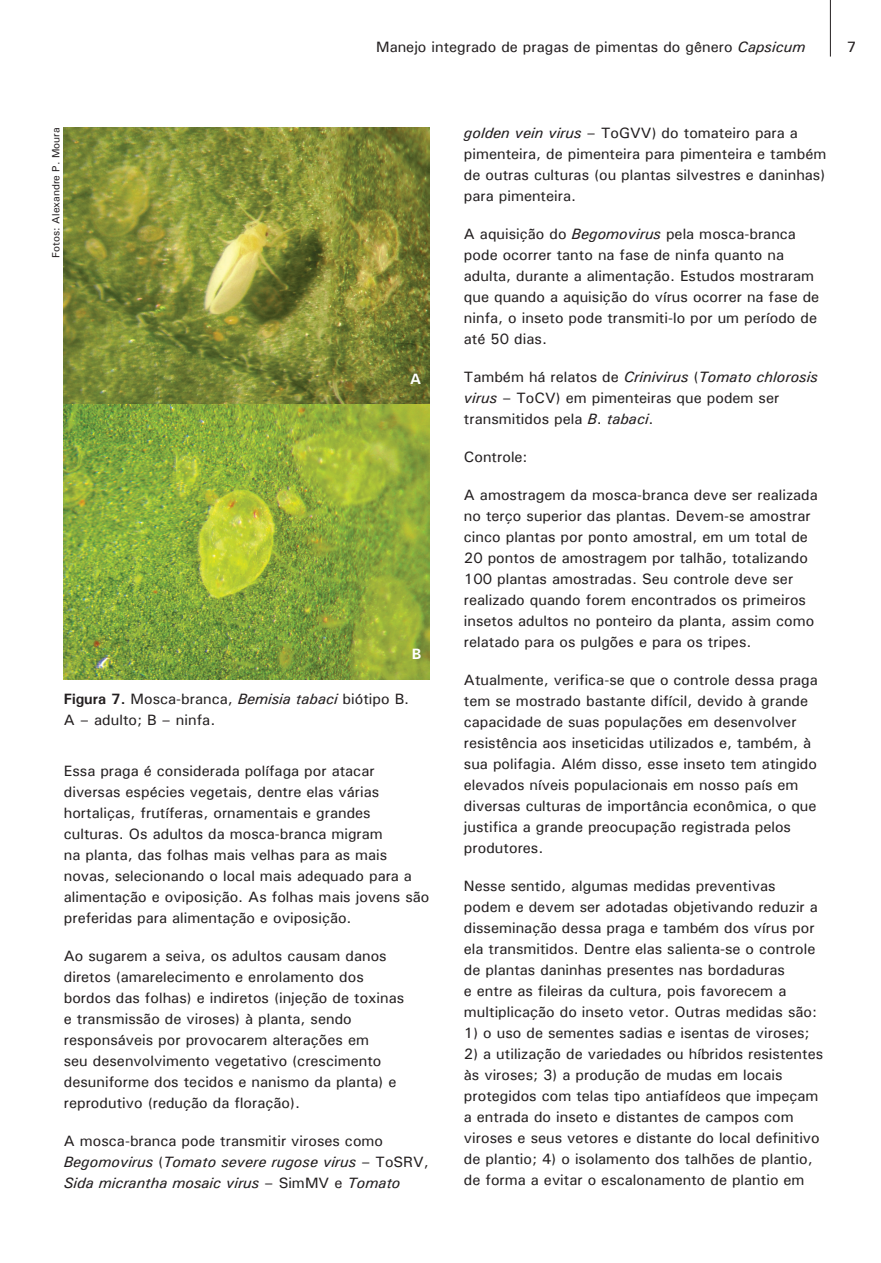
<style>
.page{position:relative;width:881px;height:1263px;background:#fff}
.page>*{position:absolute;margin:0;border:0;box-sizing:border-box;transform-origin:0 0}
.t1{font:500 15px/21px "Univers";color:#231f20}
.t2{font:italic 500 15px/21px "Univers";color:#231f20}
.t3{font:700 15px "Univers";color:#fff}
.t4{font:500 10.5px "Univers";color:#231f20}
.s1{font-style:italic}
.s2{font-weight:700}
.s3{font-style:normal}
</style>
<div class="page">
<hr style="left:829px;top:0;width:1px;height:57px;background:#231f20">
<img style="left:64px;top:128px;width:365px;height:552px">
<p class="t1" style="left:376px;top:36px;width:430px">Manejo integrado de pragas de pimentas do gênero <span class="s1">Capsicum</span></p>
<p class="t1" style="left:846px;top:36px;width:11px">7</p>
<p class="t4" style="left:49px;top:258px;width:131px;rotate:-90deg">Fotos: Alexandre P. Moura</p>
<p class="t3" style="left:410px;top:369px;width:13px">A</p>
<p class="t3" style="left:412px;top:645px;width:11px">B</p>
<p class="t1" style="left:64px;top:688px;width:346px"><span class="s2">Figura 7.</span> Mosca-branca, <span class="s1">Bemisia tabaci</span> biótipo B.</p>
<p class="t1" style="left:64px;top:709px;width:153px">A – adulto; B – ninfa.</p>
<p class="t1" style="left:64px;top:760px;width:367px">Essa praga é considerada polífaga por atacar diversas espécies vegetais, dentre elas várias hortaliças, frutíferas, ornamentais e grandes culturas. Os adultos da mosca-branca migram<br>na planta, das folhas mais velhas para as mais novas, selecionando o local mais adequado para a alimentação e oviposição. As folhas mais jovens são preferidas para alimentação e oviposição.</p>
<p class="t1" style="left:64px;top:945px;width:342px">Ao sugarem a seiva, os adultos causam danos diretos (amarelecimento e enrolamento dos bordos das folhas) e indiretos (injeção de toxinas e transmissão de viroses) à planta, sendo responsáveis por provocarem alterações em<br>seu desenvolvimento vegetativo (crescimento desuniforme dos tecidos e nanismo da planta) e reprodutivo (redução da floração).</p>
<p class="t2" style="left:64px;top:1130px;width:366px"><span class="s3">A mosca-branca pode transmitir viroses como<br></span>Begomovirus <span class="s3">(</span>Tomato severe rugose virus <span class="s3">– ToSRV,<br></span>Sida micrantha mosaic virus <span class="s3">– SimMV e</span> Tomato</p>
<p class="t1" style="left:463px;top:122px;width:364px"><span class="s1">golden vein virus</span> – ToGVV) do tomateiro para a pimenteira, de pimenteira para pimenteira e também de outras culturas (ou plantas silvestres e daninhas) para pimenteira.</p>
<p class="t1" style="left:463px;top:223px;width:357px">A aquisição do <span class="s1">Begomovirus</span> pela mosca-branca pode ocorrer tanto na fase de ninfa quanto na adulta, durante a alimentação. Estudos mostraram que quando a aquisição do vírus ocorrer na fase de ninfa, o inseto pode transmiti-lo por um período de até 50 dias.</p>
<p class="t1" style="left:463px;top:366px;width:355px">Também há relatos de <span class="s1">Crinivirus</span> (<span class="s1">Tomato chlorosis virus</span> – ToCV) em pimenteiras que podem ser transmitidos pela <span class="s1">B</span>. <span class="s1">tabaci</span>.</p>
<p class="t1" style="left:463px;top:446px;width:65px">Controle:</p>
<p class="t1" style="left:463px;top:484px;width:355px">A amostragem da mosca-branca deve ser realizada no terço superior das plantas. Devem-se amostrar cinco plantas por ponto amostral, em um total de 20 pontos de amostragem por talhão, totalizando 100 plantas amostradas. Seu controle deve ser realizado quando forem encontrados os primeiros insetos adultos no ponteiro da planta, assim como relatado para os pulgões e para os tripes.</p>
<p class="t1" style="left:463px;top:669px;width:355px">Atualmente, verifica-se que o controle dessa praga tem se mostrado bastante difícil, devido à grande capacidade de suas populações em desenvolver resistência aos inseticidas utilizados e, também, à sua polifagia. Além disso, esse inseto tem atingido elevados níveis populacionais em nosso país em diversas culturas de importância econômica, o que justifica a grande preocupação registrada pelos produtores.</p>
<p class="t1" style="left:463px;top:875px;width:355px">Nesse sentido, algumas medidas preventivas podem e devem ser adotadas objetivando reduzir a disseminação dessa praga e também dos vírus por ela transmitidos. Dentre elas salienta-se o controle de plantas daninhas presentes nas bordaduras<br>e entre as fileiras da cultura, pois favorecem a multiplicação do inseto vetor. Outras medidas são:</p>
<p class="t1" style="left:463px;top:1022px;width:347px">1) o uso de sementes sadias e isentas de viroses;</p>
<p class="t1" style="left:463px;top:1043px;width:360px">2) a utilização de variedades ou híbridos resistentes às viroses; 3) a produção de mudas em locais protegidos com telas tipo antiafídeos que impeçam a entrada do inseto e distantes de campos com viroses e seus vetores e distante do local definitivo de plantio; 4) o isolamento dos talhões de plantio, de forma a evitar o escalonamento de plantio em</p>
</div>
